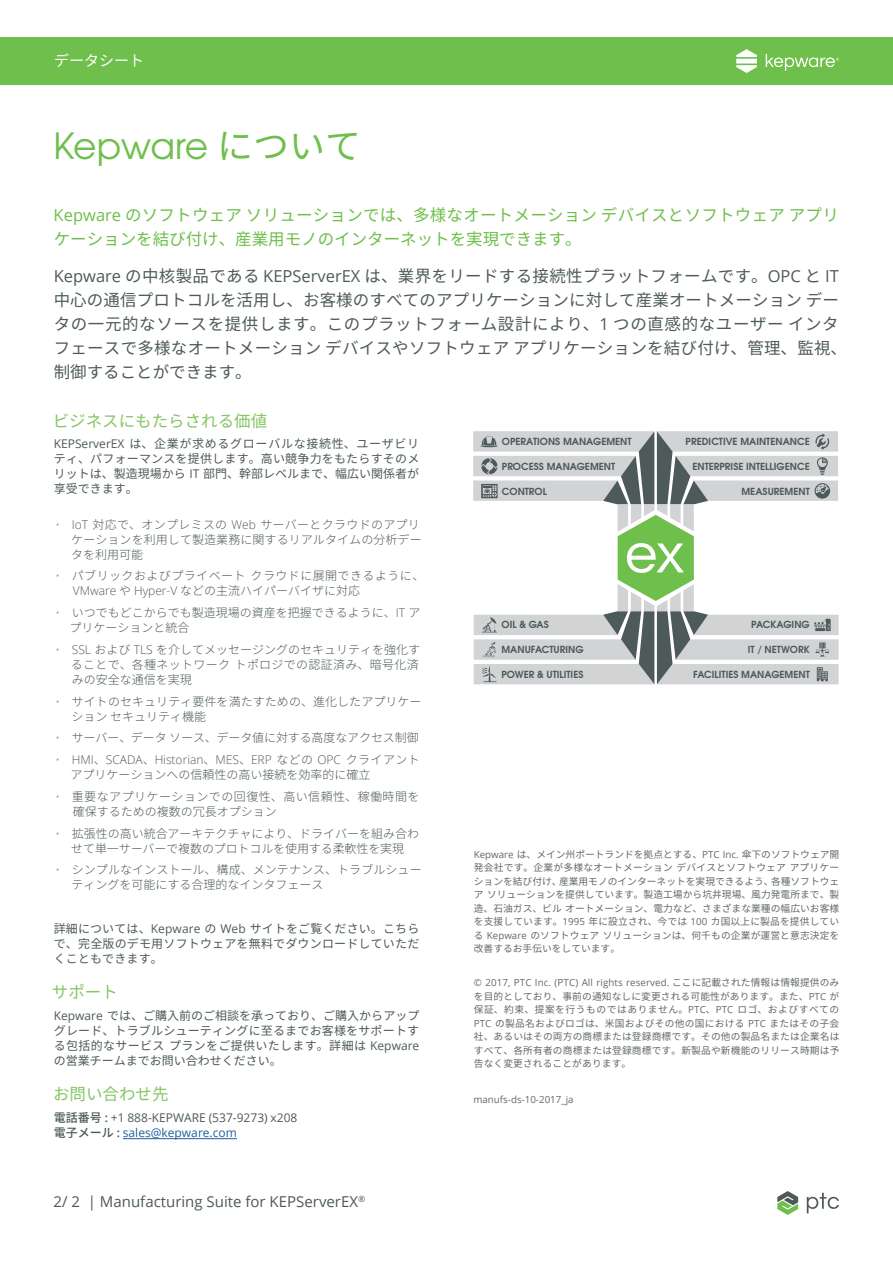
<style>
.page{position:relative;width:893px;height:1263px;background:#fff}
.page>*{position:absolute;margin:0;border:0;box-sizing:border-box;transform-origin:0 0}
.t1{font:36px "Te X Gyre Adventor";letter-spacing:-.01em;color:#6ebf4b}
.t2{font:16.5px/24px "Noto Sans CJ Kjp";letter-spacing:.015em;color:#4e5a5b}
.t3{font:16.5px/24px "Noto Sans CJ Kjp";letter-spacing:.015em;color:#6ebf4b}
.t4{font:16.5px "Noto Sans CJ Kjp";color:#85c664}
.t5{font:15px "Open Sans";color:#4e595a}
.t6{font:15px "Noto Sans CJ Kjp";color:#fff}
.t7{font:300 12px/15px "Noto Sans CJ Kjp";color:#4e595a}
.t8{font:12px/15px "Noto Sans CJ Kjp";letter-spacing:.015em;color:#4e595a;text-align:justify}
.t9{font:300 12px/15px "Noto Sans CJ Kjp";letter-spacing:.035em;color:#4e595a}
.t10{font:12px/15px "Open Sans";color:#4e595a}
.t11{font:300 12px/15px "Noto Sans CJ Kjp";letter-spacing:.04em;color:#4e595a}
.t12{font:300 12px "Open Sans";color:#4e595a}
.t13{font:9.75px/13.5px "Noto Sans CJ Kjp";letter-spacing:.01em;color:#63696a;text-align:justify}
.t14{font:700 9.75px "Te X Gyre Adventor";color:#4e595a}
.t15{font:9.75px "Open Sans";letter-spacing:.01em;color:#63696a}
.s1{font-family:"Noto Sans CJ Kjp"}
.s2{font-family:"Open Sans"}
.s3{font-family:"Open Sans";color:#6ebf4b}
.s4{color:#6ebf4b}
.s5{font-family:"Noto Sans CJ Kjp";font-weight:500}
.s6{font-weight:600}
.s7{color:#215e9f}
</style>
<div class="page">
<div style="left:0;top:37px;width:893px;height:48px;background:#6ebf4b"></div>
<svg style="left:777px;top:1191px;width:21px;height:24px"></svg>
<svg style="left:807px;top:1193px;width:32px;height:20px"></svg>
<svg style="left:766px;top:54px;width:73px;height:17px"></svg>
<svg style="left:736px;top:49px;width:21px;height:24px"></svg>
<hr style="left:123px;top:1138px;width:114px;height:1px;background:#215e9f">
<svg style="left:473px;top:431px;width:366px;height:253px"></svg>
<h3 class="t6" style="left:54px;top:52px;width:91px">データシート</h3>
<h1 class="t1" style="left:54px;top:118px;width:309px">Kepware <span class="s1">について</span></h1>
<h2 class="t3" style="left:54px;top:203px;width:787px"><span class="s2">Kepware</span> のソフトウェアソリューションでは、多様なオートメーションデバイスとソフトウェアアプリケーションを結び付け、産業用モノのインターネットを実現できます。</h2>
<p class="t2" style="left:54px;top:264px;width:795px"><span class="s2">Kepware</span> の中核製品である <span class="s2">KEPServerEX</span> は、業界をリードする接続性プラットフォームです。<span class="s2">OPC</span> と <span class="s2">IT</span>中心の通信プロトコルを活用し、お客様のすべてのアプリケーションに対して産業オートメーションデータの一元的なソースを提供します。このプラットフォーム設計により、<span class="s2">1</span> つの直感的なユーザーインタフェースで多様なオートメーションデバイスやソフトウェアアプリケーションを結び付け、管理、監視、制御することができます。</p>
<h2 class="t4" style="left:53px;top:411px;width:216px">ビジネスにもたらされる価値</h2>
<p class="t8" style="left:54px;top:437px;width:367px"><span class="s2">KEPServerEX</span> は、企業が求めるグローバルな接続性、ユーザビリティ、パフォーマンスを提供します。高い競争力をもたらすそのメリットは、製造現場から <span class="s2">IT</span> 部門、幹部レベルまで、幅広い関係者が享受できます。</p>
<p class="t7" style="left:71px;top:517px;width:352px;text-indent:-16px"><span class="s3">•</span> <span class="s2">IoT</span> 対応で、オンプレミスの <span class="s2">Web</span> サーバーとクラウドのアプリケーションを利用して製造業務に関するリアルタイムの分析データを利用可能</p>
<p class="t9" style="left:73px;top:569px;width:353px;text-indent:-17px"><span class="s3">•</span> パブリックおよびプライベートクラウドに展開できるように、<br><span class="s2">VMware</span> や <span class="s2">Hyper-V</span> などの主流ハイパーバイザに対応</p>
<p class="t7" style="left:70px;top:605px;width:353px;text-indent:-14px"><span class="s3">•</span> いつでもどこからでも製造現場の資産を把握できるように、<span class="s2">IT</span> アプリケーションと統合</p>
<p class="t7" style="left:71px;top:642px;width:351px;text-indent:-15px"><span class="s3">•</span> <span class="s2">SSL</span> および <span class="s2">TLS</span> を介してメッセージングのセキュリティを強化することで、各種ネットワークトポロジでの認証済み、暗号化済みの安全な通信を実現</p>
<p class="t7" style="left:71px;top:694px;width:352px;text-indent:-16px"><span class="s3">•</span> サイトのセキュリティ要件を満たすための、進化したアプリケーションセキュリティ機能</p>
<p class="t7" style="left:56px;top:731px;width:365px"><span class="s3">•</span> サーバー、データソース、データ値に対する高度なアクセス制御</p>
<p class="t12" style="left:56px;top:751px;width:366px"><span class="s4">•</span> HMI<span class="s1">、</span>SCADA<span class="s1">、</span>Historian<span class="s1">、</span>MES<span class="s1">、</span>ERP <span class="s1">などの</span> OPC <span class="s1">クライアント</span></p>
<p class="t7" style="left:70px;top:767px;width:301px">アプリケーションへの信頼性の高い接続を効率的に確立</p>
<p class="t11" style="left:73px;top:789px;width:348px;text-indent:-17px"><span class="s3">•</span> 重要なアプリケーションでの回復性、高い信頼性、稼働時間を確保するための複数の冗長オプション</p>
<p class="t7" style="left:56px;top:826px;width:365px;text-align:center"><span class="s3">•</span> 拡張性の高い統合アーキテクチャにより、ドライバーを組み合わせて単一サーバーで複数のプロトコルを使用する柔軟性を実現</p>
<p class="t7" style="left:71px;top:863px;width:352px;text-indent:-16px"><span class="s3">•</span> シンプルなインストール、構成、メンテナンス、トラブルシューティングを可能にする合理的なインタフェース</p>
<p class="t8" style="left:54px;top:921px;width:367px">詳細については、<span class="s2">Kepware</span> の <span class="s2">Web</span> サイトをご覧ください。こちらで、完全版のデモ用ソフトウェアを無料でダウンロードしていただくこともできます。</p>
<h2 class="t4" style="left:52px;top:983px;width:68px">サポート</h2>
<p class="t8" style="left:54px;top:1008px;width:367px"><span class="s2">Kepware</span> では、ご購入前のご相談を承っており、ご購入からアップグレード、トラブルシューティングに至るまでお客様をサポートする包括的なサービスプランをご提供いたします。詳細は <span class="s2">Kepware</span>の営業チームまでお問い合わせください。</p>
<h2 class="t4" style="left:53px;top:1085px;width:117px">お問い合わせ先</h2>
<p class="t10" style="left:54px;top:1110px;width:245px"><span class="s5">電話番号</span> <span class="s6">:</span> +1 888-KEPWARE (537-9273) x208<span class="s5">電子メール</span> <span class="s6">:</span> <span class="s7">sales@kepware.com</span></p>
<h3 class="t5" style="left:53px;top:1191px;width:313px">2/ 2 | Manufacturing Suite for KEPServerEX<sup>®</sup></h3>
<p class="t14" style="left:502px;top:433px;width:131px">OPERATIONS MANAGEMENT</p>
<p class="t14" style="left:686px;top:433px;width:126px">PREDICTIVE MAINTENANCE</p>
<p class="t14" style="left:692px;top:458px;width:119px">ENTERPRISE INTELLIGENCE</p>
<p class="t14" style="left:741px;top:483px;width:70px">MEASUREMENT</p>
<p class="t14" style="left:502px;top:458px;width:115px">PROCESS MANAGEMENT</p>
<p class="t14" style="left:502px;top:483px;width:47px">CONTROL</p>
<p class="t14" style="left:501px;top:616px;width:49px">OIL &amp; GAS</p>
<p class="t14" style="left:501px;top:641px;width:84px">MANUFACTURING</p>
<p class="t14" style="left:751px;top:616px;width:60px">PACKAGING</p>
<p class="t14" style="left:748px;top:641px;width:63px">IT / NETWORK</p>
<p class="t14" style="left:501px;top:666px;width:84px">POWER &amp; UTILITIES</p>
<p class="t14" style="left:693px;top:666px;width:118px">FACILITIES MANAGEMENT</p>
<p class="t13" style="left:474px;top:848px;width:367px"><span class="s2">Kepware</span> は、メイン州ポートランドを拠点とする、<span class="s2">PTC Inc.</span> 傘下のソフトウェア開発会社です。企業が多様なオートメーションデバイスとソフトウェアアプリケーションを結び付け、産業用モノのインターネットを実現できるよう、各種ソフトウェアソリューションを提供しています。製造工場から坑井現場、風力発電所まで、製造、石油ガス、ビルオートメーション、電力など、さまざまな業種の幅広いお客様を支援しています。<span class="s2">1995</span> 年に設立され、今では <span class="s2">100</span> カ国以上に製品を提供している <span class="s2">Kepware</span> のソフトウェアソリューションは、何千もの企業が運営と意志決定を改善するお手伝いをしています。</p>
<p class="t15" style="left:474px;top:976px;width:367px">© 2017, PTC Inc. (PTC) All rights reserved. <span class="s1">ここに記載された情報は情報提供のみ</span></p>
<p class="t13" style="left:474px;top:990px;width:367px">を目的としており、事前の通知なしに変更される可能性があります。また、<span class="s2">PTC</span> が保証、約束、提案を行うものではありません。<span class="s2">PTC</span>、<span class="s2">PTC</span> ロゴ、およびすべての<span class="s2">PTC</span> の製品名およびロゴは、米国およびその他の国における <span class="s2">PTC</span> またはその子会社、あるいはその両方の商標または登録商標です。その他の製品名または企業名はすべて、各所有者の商標または登録商標です。新製品や新機能のリリース時期は予告なく変更されることがあります。</p>
<p class="t15" style="left:473px;top:1093px;width:102px">manufs-ds-10-2017_ja</p>
</div>
